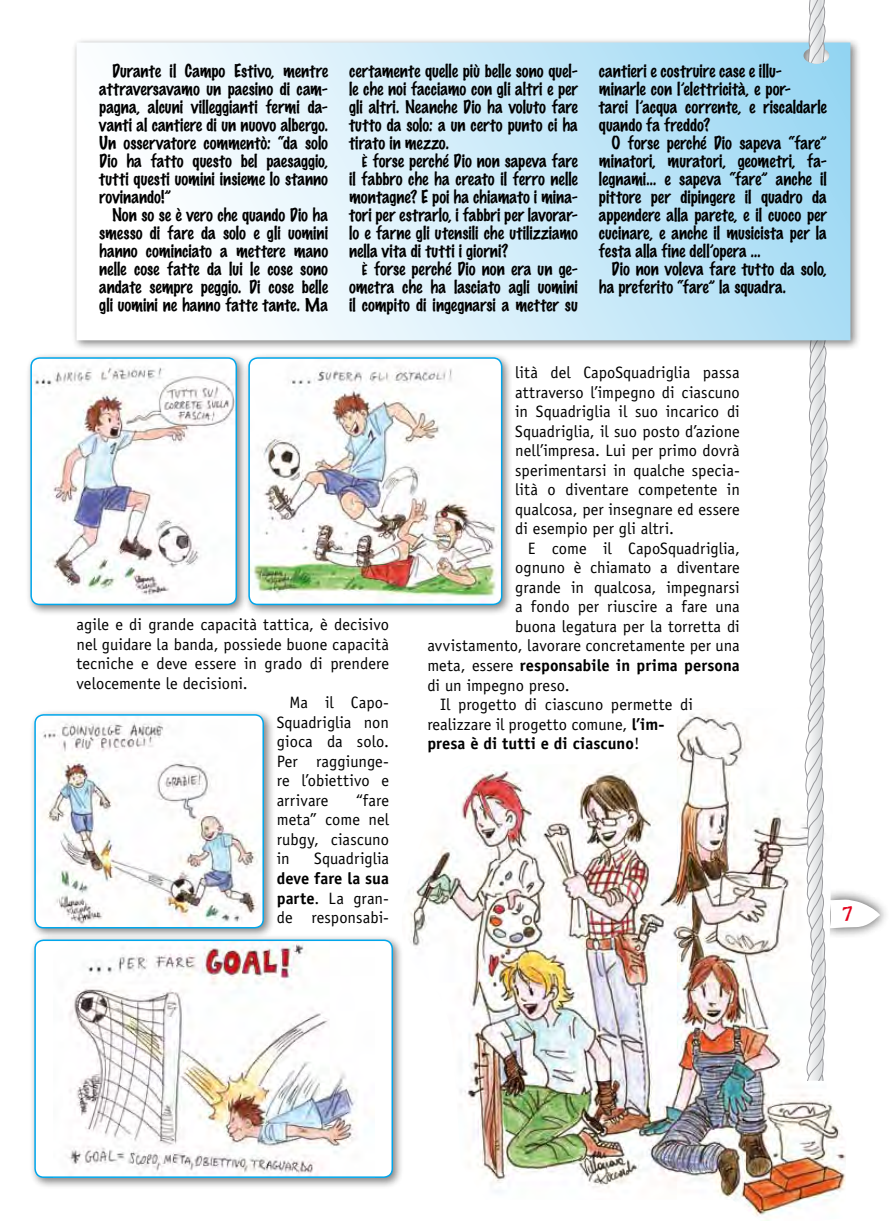
<style>
.page{position:relative;width:893px;height:1221px;background:#fff}
.page>*{position:absolute;margin:0;border:0;box-sizing:border-box;transform-origin:0 0}
.t1{font:18px "Seriffic Grunge";color:#e2001b}
.t2{font:100 16.5px/18px "Marker Felt";color:#000;text-align:justify}
.t3{font:16.5px/19.5px "Officina Sans";color:#000;text-align:justify}
.t4{font:700 16.5px "Officina Sans";letter-spacing:.005em;color:#000}
.s1{font-weight:700}
.s2{font-weight:400}
</style>
<div class="page">
<div style="left:817px;top:887px;width:72px;height:51px;background:#000;opacity:.75"></div>
<div style="left:25px;top:352px;width:223px;height:264px;background:#000;opacity:.5"></div>
<img style="left:31px;top:358px;width:205px;height:246px">
<div style="left:30px;top:357px;width:207px;height:248px;border:2px solid #00a6eb;border-radius:9px"></div>
<div style="left:29px;top:709px;width:246px;height:230px;background:#000;opacity:.5"></div>
<img style="left:35px;top:715px;width:228px;height:212px">
<div style="left:34px;top:714px;width:230px;height:214px;border:2px solid #00a6eb;border-radius:9px"></div>
<div style="left:243px;top:352px;width:271px;height:264px;background:#000;opacity:.5"></div>
<img style="left:249px;top:358px;width:253px;height:246px">
<div style="left:248px;top:357px;width:254px;height:248px;border:2px solid #00a6eb;border-radius:9px"></div>
<img style="left:408px;top:713px;width:438px;height:507px">
<div style="left:29px;top:934px;width:375px;height:255px;background:#000;opacity:.5"></div>
<div style="left:35px;top:940px;width:357px;height:237px;background:#fff;border-radius:9px"></div>
<img style="left:68px;top:942px;width:289px;height:232px">
<div style="left:34px;top:939px;width:359px;height:238px;border:2px solid #00a6eb;border-radius:9px"></div>
<svg style="left:803px;top:352px;width:77px;height:728px"></svg>
<div style="left:71px;top:37px;width:791px;height:315px;background:#000;opacity:.5"></div>
<svg style="left:77px;top:43px;width:773px;height:297px"></svg>
<svg style="left:803px;top:0;width:27px;height:64px"></svg>
<p class="t2" style="left:99px;top:61px;width:230px;text-indent:13px">Durante il Campo Estivo, mentre attraversavamo un paesino di cam&shy;pagna, alcuni villeggianti fermi da&shy;vanti al cantiere di un nuovo albergo.<br>Un osservatore commentò: “da solo Dio ha fatto questo bel paesaggio, tutti questi uomini insieme lo stanno rovinando!”</p>
<p class="t2" style="left:99px;top:205px;width:230px;text-indent:13px">Non so se è vero che quando Dio ha smesso di fare da solo e gli uomini hanno cominciato a mettere mano nelle cose fatte da lui le cose sono andate sempre peggio. Di cose belle gli uomini ne hanno fatte tante. Ma</p>
<p class="t2" style="left:349px;top:61px;width:230px">certamente quelle più belle sono quel&shy;le che noi facciamo con gli altri e per gli altri. Neanche Dio ha voluto fare tutto da solo: a un certo punto ci ha tirato in mezzo.</p>
<p class="t2" style="left:349px;top:151px;width:230px;text-indent:13px">È forse perché Dio non sapeva fare il fabbro che ha creato il ferro nelle montagne? E poi ha chiamato i mina&shy;tori per estrarlo, i fabbri per lavorar&shy;lo e farne gli utensili che utilizziamo nella vita di tutti i giorni?</p>
<p class="t2" style="left:349px;top:260px;width:230px;text-indent:13px">È forse perché Dio non era un ge&shy;ometra che ha lasciato agli uomini il compito di ingegnarsi a metter su</p>
<p class="t2" style="left:599px;top:62px;width:229px;text-align:left">cantieri e costruire case e illu&shy;minarle con l’elettricità, e por-<br>tarci l’acqua corrente, e riscaldarle quando fa freddo?</p>
<p class="t2" style="left:599px;top:134px;width:229px;text-indent:13px">O forse perché Dio sapeva “fare” minatori, muratori, geometri, fa&shy;legnami... e sapeva “fare” anche il pittore per dipingere il quadro da appendere alla parete, e il cuoco per cucinare, e anche il musicista per la festa alla fine dell’opera ...</p>
<p class="t2" style="left:599px;top:260px;width:229px;text-indent:13px">Dio non voleva fare tutto da solo, ha preferito “fare” la squadra.</p>
<p class="t3" style="left:77px;top:615px;width:314px">agile e di grande capacità tattica, è decisivo</p>
<p class="t3" style="left:77px;top:634px;width:314px">nel guidare la banda, possiede buone capacità</p>
<p class="t3" style="left:77px;top:654px;width:314px">tecniche e deve essere in grado di prendere</p>
<p class="t3" style="left:77px;top:673px;width:173px">velocemente le decisioni.</p>
<p class="t3" style="left:289px;top:693px;width:101px">Ma il Capo-</p>
<p class="t3" style="left:277px;top:712px;width:114px">Squadriglia non</p>
<p class="t3" style="left:277px;top:732px;width:114px">gioca da solo.</p>
<p class="t3" style="left:277px;top:751px;width:114px">Per raggiunge-</p>
<p class="t3" style="left:277px;top:771px;width:114px">re l’obiettivo e</p>
<p class="t3" style="left:277px;top:790px;width:53px">arrivare</p>
<p class="t3" style="left:277px;top:790px;width:114px;text-indent:79px">“fare meta” come nel rubgy, ciascuno in</p>
<p class="t3" style="left:314px;top:849px;width:76px">Squadriglia</p>
<p class="t3" style="left:277px;top:868px;width:114px"><span class="s1">deve fare la sua parte</span>. La gran&shy;de responsabi-</p>
<p class="t3" style="left:515px;top:363px;width:226px">lità del CapoSquadriglia passa attraverso l’impegno di ciascuno in Squadriglia il suo incarico di Squadriglia, il suo posto d’azione nell’impresa. Lui per primo dovrà sperimentarsi in qualche specia&shy;lità o diventare competente in qualcosa, per insegnare ed essere di esempio per gli altri.</p>
<p class="t3" style="left:528px;top:538px;width:213px">E come il CapoSquadriglia,</p>
<p class="t3" style="left:515px;top:558px;width:226px">ognuno è chiamato a diventare</p>
<p class="t3" style="left:515px;top:577px;width:226px">grande in qualcosa, impegnarsi</p>
<p class="t3" style="left:515px;top:597px;width:226px">a fondo per riuscire a fare una</p>
<p class="t3" style="left:515px;top:616px;width:226px">buona legatura per la torretta di</p>
<p class="t3" style="left:427px;top:636px;width:314px">avvistamento, lavorare concretamente per una</p>
<p class="t4" style="left:427px;top:655px;width:314px"><span class="s2">meta, essere</span> responsabile in prima persona</p>
<p class="t3" style="left:427px;top:675px;width:144px">di un impegno preso.</p>
<p class="t3" style="left:440px;top:694px;width:254px">Il progetto di ciascuno permette di</p>
<p class="t3" style="left:427px;top:714px;width:239px">realizzare il progetto comune, <span class="s1">l’im-</span></p>
<p class="t4" style="left:427px;top:733px;width:214px">presa è di tutti e di ciascuno<span class="s2">!</span></p>
<p class="t1" style="left:843px;top:901px;width:11px">7</p>
</div>
